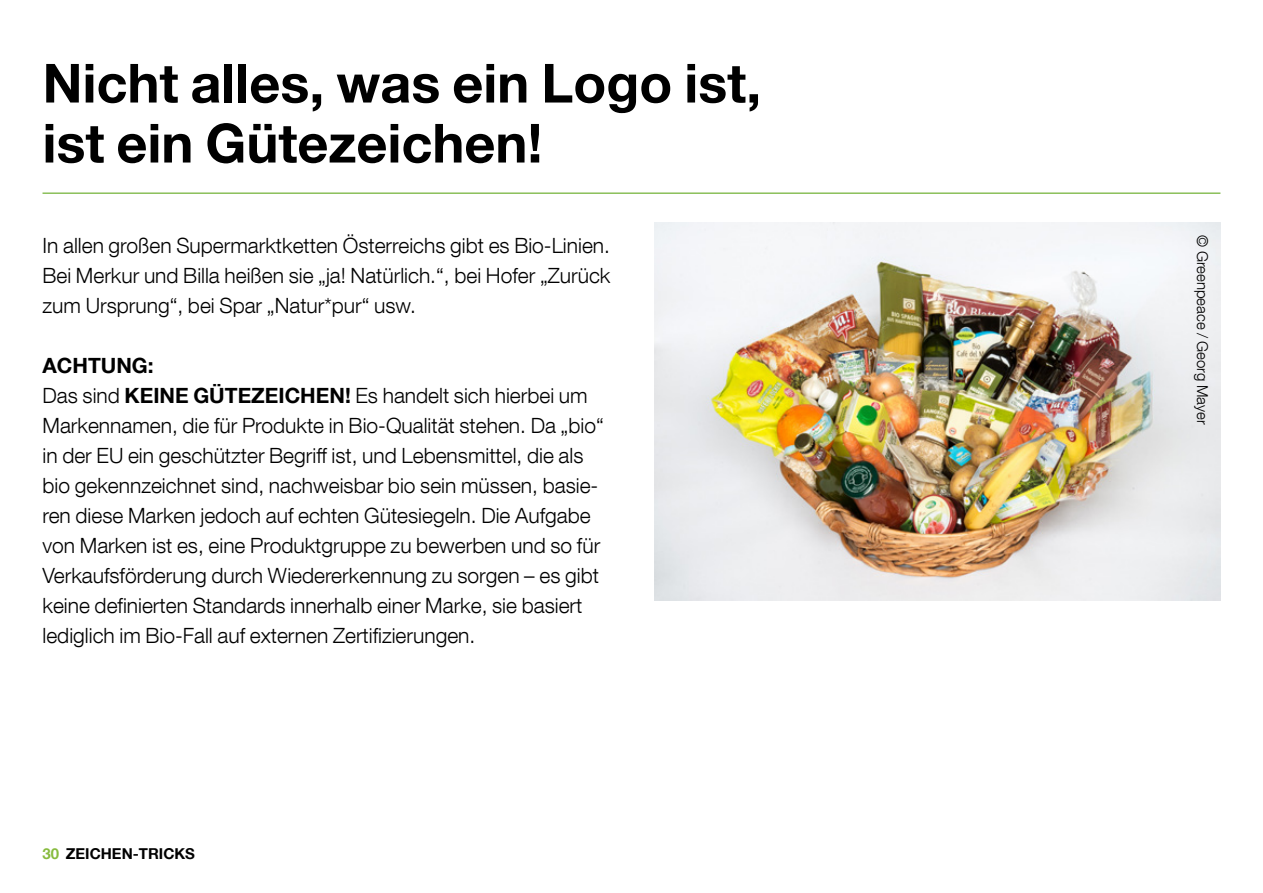
<style>
.page{position:relative;width:1263px;height:893px;background:#fff}
.page>*{position:absolute;margin:0;border:0;box-sizing:border-box;transform-origin:0 0}
.t1{font:700 54px/60px "Helvetica Neue LT Com";color:#000}
.t2{font:300 21px/30px "Helvetica Neue LT Com";color:#000;text-align:justify}
.t3{font:300 15px "Helvetica Neue LT Com";color:#000}
.t4{font:700 15px "Helvetica Neue LT Com";color:#000}
.s1{font-weight:700}
.s2{color:#87bb3e}
</style>
<div class="page">
<hr style="left:43px;top:193px;width:1177px;height:1px;background:#7ab642">
<img style="left:654px;top:223px;width:566px;height:377px">
<h1 class="t1" style="left:43px;top:52px;width:720px">Nicht alles, was ein Logo ist, ist ein Gütezeichen!</h1>
<p class="t2" style="left:43px;top:230px;width:569px">In allen großen Supermarktketten Österreichs gibt es Bio-Linien.<br>Bei Merkur und Billa heißen sie „ja! Natürlich.“, bei Hofer „Zurück zum Ursprung“, bei Spar „Natur*pur“ usw.</p>
<p class="t2" style="left:43px;top:350px;width:563px;text-align:left"><span class="s1">ACHTUNG:<br></span>Das sind <span class="s1">KEINE GÜTEZEICHEN!</span> Es handelt sich hierbei um Markennamen, die für Produkte in Bio-Qualität stehen. Da „bio“ in der EU ein geschützter Begriff ist, und Lebensmittel, die als bio gekennzeichnet sind, nachweisbar bio sein müssen, basie&shy;ren diese Marken jedoch auf echten Gütesiegeln. Die Aufgabe von Marken ist es, eine Produktgruppe zu bewerben und so für Verkaufsförderung durch Wiedererkennung zu sorgen – es gibt keine definierten Standards innerhalb einer Marke, sie basiert lediglich im Bio-Fall auf externen Zertifizierungen.</p>
<p class="t4" style="left:43px;top:844px;width:154px"><span class="s2">30</span> ZEICHEN-TRICKS</p>
<p class="t3" style="left:1211px;top:235px;width:191px;rotate:90deg">© Greenpeace / Georg Mayer</p>
</div>
